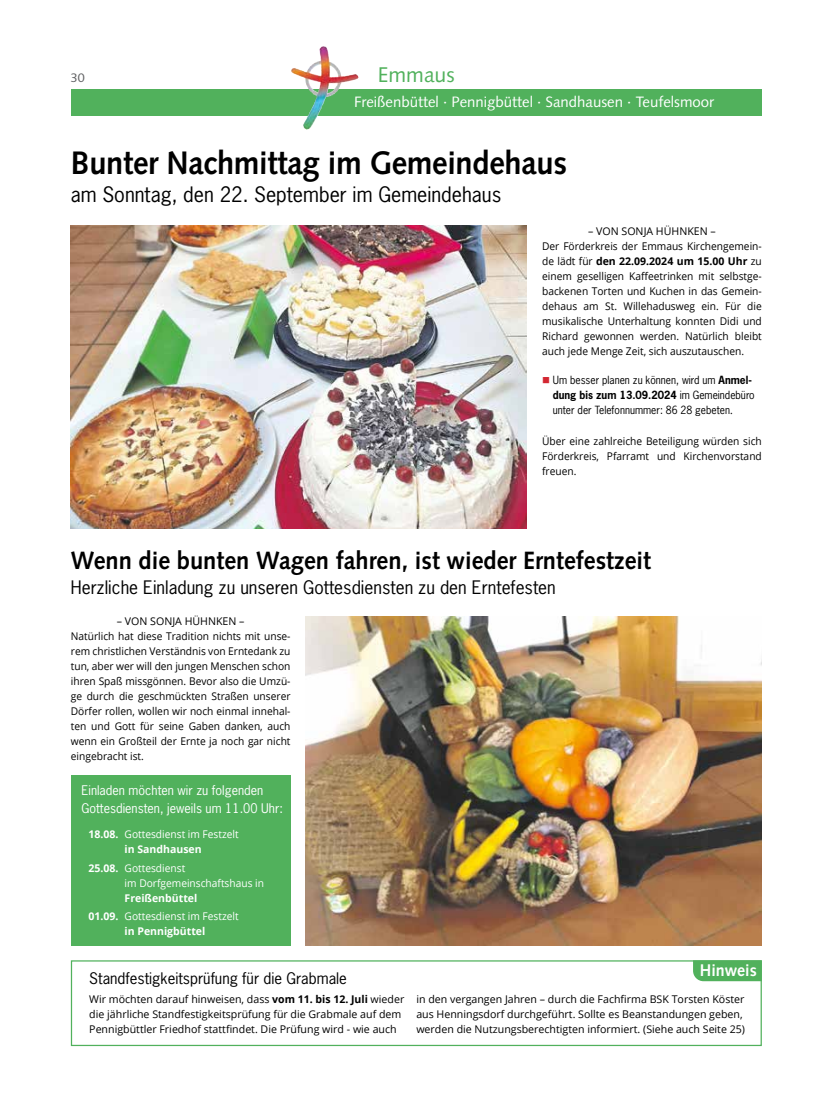
<style>
.page{position:relative;width:815px;height:1117px;background:#fff}
.page>*{position:absolute;margin:0;border:0;box-sizing:border-box;transform-origin:0 0}
.t1{font:700 32.5px "Syntax LT Std";letter-spacing:-.01em;color:#000;scale:.95 1}
.t2{font:700 25px "Syntax LT Std";color:#000;scale:.95 1}
.t3{font:21.25px "Syntax LT Std";color:#51b15c}
.t4{font:20px "News Gothic Std";color:#000}
.t5{font:17.5px "News Gothic Std";color:#000}
.t6{font:700 16.88px "Syntax LT Std";color:#fff;scale:.95 1}
.t7{font:15px "Syntax LT Std";color:#fff}
.t8{font:15px "News Gothic Std";color:#000}
.t9{font:12.5px/17.5px "News Gothic Std";color:#fff}
.t10{font:12.5px "Syntax LT Std";color:#606163}
.t11{font:10.62px/15px "Open Sans";color:#000}
.t12{font:10.62px/15px "Open Sans";color:#fff;text-align:center;scale:.96 1}
.t13{font:10.62px/15px "News Gothic Std";color:#000;scale:.96 1}
.t14{font:10.62px/15px "Open Sans";color:#000;text-align:justify;scale:.96 1}
.t15{font:700 10.62px "Open Sans";color:#fff}
.s1{font-weight:700}
.s2{color:#d32732}
.s3{font-family:"Open Sans"}
</style>
<div class="page">
<div style="left:71px;top:960px;width:691px;height:85px;border:1px solid #51b15c"></div>
<div style="left:71px;top:774px;width:220px;height:171px;background:#51b15c"></div>
<div style="left:71px;top:89px;width:691px;height:26px;background:#51b15c"></div>
<img style="left:291px;top:47px;width:30px;height:83px">
<img style="left:306px;top:616px;width:456px;height:329px">
<img style="left:71px;top:226px;width:455px;height:302px">
<svg style="left:693px;top:960px;width:69px;height:20px"></svg>
<p class="t10" style="left:71px;top:70px;width:15px">30</p>
<h3 class="t3" style="left:378px;top:62px;width:78px">Emmaus</h3>
<h3 class="t7" style="left:354px;top:93px;width:362px">Freißenbüttel · Pennigbüttel · Sandhausen · Teufelsmoor</h3>
<h1 class="t1" style="left:71px;top:144px;width:524px">Bunter Nachmittag im Gemeindehaus</h1>
<h3 class="t4" style="left:71px;top:181px;width:432px">am Sonntag, den 22. September im Gemeindehaus</h3>
<p class="t11" style="left:542px;top:223px;width:221px;text-indent:46px">– VON SONJA HÜHNKEN –<br>Der Förderkreis der Emmaus Kirchengemein&shy;de lädt für <span class="s1">den 22.09.2024 um 15.00 Uhr</span> zu einem geselligen Kaffeetrinken mit selbstge&shy;backenen Torten und Kuchen in das Gemein&shy;dehaus am St. Willehadusweg ein. Für die musikalische Unterhaltung konnten Didi und Richard gewonnen werden. Natürlich bleibt auch jede Menge Zeit, sich auszutauschen.</p>
<p class="t13" style="left:553px;top:372px;width:212px;text-indent:-11px"><span class="s2">■</span> Um besser planen zu können, wird um <span class="s1">Anmel&shy;dung bis zum 13.09.2024</span> im Gemeindebüro unter der Telefonnummer: 86 28 gebeten<span class="s3">.</span></p>
<p class="t14" style="left:542px;top:433px;width:230px">Über eine zahlreiche Beteiligung würden sich Förderkreis, Pfarramt und Kirchenvorstand freuen.</p>
<h2 class="t2" style="left:71px;top:545px;width:612px">Wenn die bunten Wagen fahren, ist wieder Erntefestzeit</h2>
<h3 class="t5" style="left:71px;top:575px;width:486px">Herzliche Einladung zu unseren Gottesdiensten zu den Erntefesten</h3>
<p class="t11" style="left:71px;top:613px;width:221px;text-indent:46px">– VON SONJA HÜHNKEN – Natürlich hat diese Tradition nichts mit unse&shy;rem christlichen Verständnis von Erntedank zu tun, aber wer will den jungen Menschen schon ihren Spaß missgönnen. Bevor also die Umzü&shy;ge durch die geschmückten Straßen unserer Dörfer rollen, wollen wir noch einmal innehal&shy;ten und Gott für seine Gaben danken, auch wenn ein Großteil der Ernte ja noch gar nicht eingebracht ist.</p>
<p class="t9" style="left:81px;top:781px;width:203px">Einladen möchten wir zu folgenden<br>Gottesdiensten, jeweils um 11.00 Uhr:</p>
<p class="t12" style="left:89px;top:826px;width:158px"><span class="s1">18.08.</span> Gottesdienst im Festzelt <span class="s1">in Sandhausen</span></p>
<p class="t12" style="left:125px;top:860px;width:147px;text-align:left;text-indent:-36px"><span class="s1">25.08.</span> Gottesdienst<br>im Dorfgemeinschaftshaus in</p>
<p class="t12" style="left:89px;top:888px;width:158px;line-height:18.5px"><span class="s1">Freißenbüttel<br>01.09.</span> Gottesdienst im Festzelt</p>
<p class="t15" style="left:125px;top:923px;width:82px">in Pennigbüttel</p>
<h3 class="t6" style="left:700px;top:959px;width:62px">Hinweis</h3>
<h3 class="t8" style="left:89px;top:968px;width:259px">Standfestigkeitsprüfung für die Grabmale</h3>
<p class="t11" style="left:89px;top:991px;width:317px">Wir möchten darauf hinweisen, dass <span class="s1">vom 11. bis 12. Juli</span> wieder die jährliche Standfestigkeitsprüfung für die Grabmale auf dem<br>Pennigbüttler Friedhof stattfindet. Die Prüfung wird - wie auch</p>
<p class="t11" style="left:416px;top:990px;width:330px">in den vergangen Jahren – durch die Fachfirma BSK Torsten Köster aus Henningsdorf durchgeführt. Sollte es Beanstandungen geben, werden die Nutzungsberechtigten informiert. (Siehe auch Seite 25)</p>
</div>
